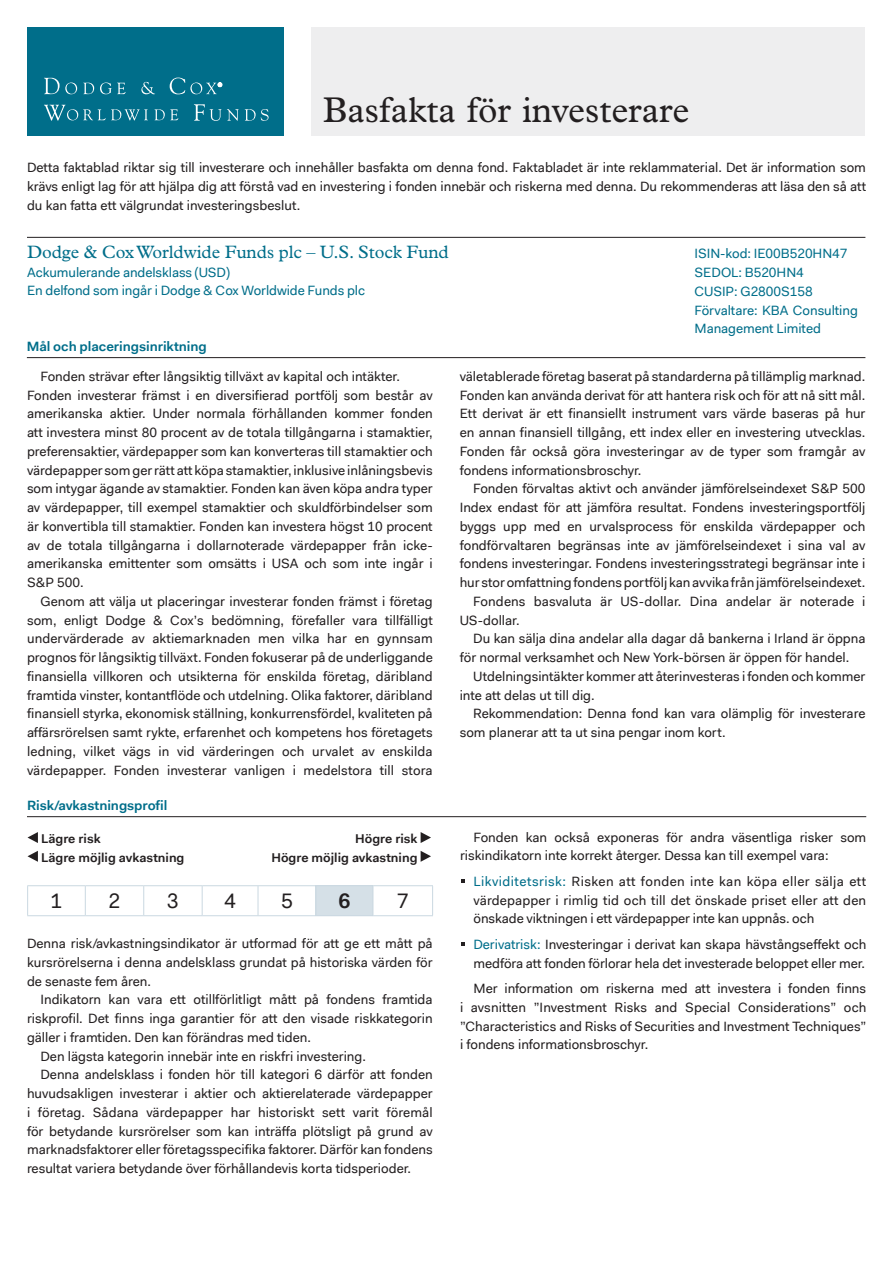
<style>
.page{position:relative;width:893px;height:1263px;background:#fff}
.page>*{position:absolute;margin:0;border:0;box-sizing:border-box;transform-origin:0 0}
._01__Title{font:36px "Plantin MT Std";color:#231f20}
.t1{font:21px "Fakt Pro";color:#231f20}
.t2{font:600 21px "Fakt Pro";color:#231f20}
._02__D_C_WWF_-_Fund{font:18px "Plantin MT Std";letter-spacing:-.005em;color:#006e8a}
._08__Body_Copy{font:13.5px/18.8px "Fakt Pro";color:#231f20;text-align:justify}
._09__Body_Copy_bulle{font:13.5px/18.8px "Fakt Pro";letter-spacing:-.005em;color:#231f20;text-align:justify}
._04__ISIN_SEDOL{font:13.5px/18.8px "Fakt Pro";letter-spacing:-.005em;color:#006e8a}
._03__EUR_Accumulatin{font:13.5px "Fakt Pro";letter-spacing:-.005em;color:#006e8a}
._05__Header{font:600 13.5px "Fakt Pro";letter-spacing:-.005em;color:#006e8a}
._07__Subhead__black{font:600 12.75px "Fakt Pro";color:#231f20}
.s1{color:#006e8a}
</style>
<div class="page">
<hr style="left:27px;top:237px;width:838px;height:1px;background:#231f20">
<div style="left:27px;top:27px;width:257px;height:108px;background:#006e8a"></div>
<svg style="left:28px;top:832px;width:10px;height:11px"></svg>
<svg style="left:421px;top:832px;width:10px;height:11px"></svg>
<svg style="left:28px;top:851px;width:10px;height:11px"></svg>
<svg style="left:421px;top:851px;width:10px;height:11px"></svg>
<div style="left:316px;top:886px;width:57px;height:30px;background:#d5e0e7"></div>
<hr style="left:27px;top:885px;width:58px;height:1px;background:#cad8e1">
<hr style="left:85px;top:885px;width:59px;height:1px;background:#cad8e1">
<svg style="left:27px;top:886px;width:117px;height:30px"></svg>
<hr style="left:144px;top:885px;width:58px;height:1px;background:#cad8e1">
<hr style="left:144px;top:915px;width:58px;height:1px;background:#cad8e1">
<svg style="left:202px;top:886px;width:1px;height:29px"></svg>
<hr style="left:202px;top:885px;width:56px;height:1px;background:#cad8e1">
<hr style="left:202px;top:915px;width:56px;height:1px;background:#cad8e1">
<svg style="left:258px;top:886px;width:1px;height:29px"></svg>
<hr style="left:258px;top:885px;width:58px;height:1px;background:#cad8e1">
<hr style="left:258px;top:915px;width:58px;height:1px;background:#cad8e1">
<hr style="left:316px;top:885px;width:57px;height:1px;background:#cad8e1">
<hr style="left:316px;top:915px;width:57px;height:1px;background:#cad8e1">
<svg style="left:373px;top:886px;width:1px;height:29px"></svg>
<hr style="left:373px;top:885px;width:60px;height:1px;background:#cad8e1">
<svg style="left:432px;top:886px;width:1px;height:29px"></svg>
<hr style="left:373px;top:915px;width:60px;height:1px;background:#cad8e1">
<hr style="left:27px;top:816px;width:839px;height:1px;background:#231f20">
<svg style="left:461px;top:879px;width:4px;height:4px"></svg>
<svg style="left:461px;top:942px;width:4px;height:4px"></svg>
<div style="left:311px;top:27px;width:554px;height:108px;background:#eeeeef"></div>
<svg style="left:44px;top:78px;width:33px;height:16px"></svg>
<svg style="left:83px;top:83px;width:11px;height:11px"></svg>
<svg style="left:100px;top:83px;width:26px;height:11px"></svg>
<svg style="left:141px;top:82px;width:14px;height:12px"></svg>
<svg style="left:194px;top:104px;width:27px;height:17px"></svg>
<svg style="left:227px;top:109px;width:12px;height:12px"></svg>
<svg style="left:245px;top:109px;width:24px;height:12px"></svg>
<svg style="left:44px;top:105px;width:104px;height:16px"></svg>
<svg style="left:154px;top:109px;width:24px;height:11px"></svg>
<svg style="left:170px;top:78px;width:52px;height:16px"></svg>
<hr style="left:27px;top:357px;width:838px;height:1px;background:#231f20">
<p class="_01__Title" style="left:323px;top:89px;width:368px">Basfakta för investerare</p>
<p class="_08__Body_Copy" style="left:27px;top:158px;width:841px">Detta faktablad riktar sig till investerare och innehåller basfakta om denna fond. Faktabladet är inte reklammaterial. Det är information som krävs enligt lag för att hjälpa dig att förstå vad en investering i fonden innebär och riskerna med denna. Du rekommenderas att läsa den så att du kan fatta ett välgrundat investeringsbeslut.</p>
<p class="_02__D_C_WWF_-_Fund" style="left:27px;top:241px;width:423px">Dodge &amp; Cox Worldwide Funds plc – U.S. Stock Fund</p>
<p class="_03__EUR_Accumulatin" style="left:27px;top:263px;width:204px">Ackumulerande andelsklass (USD)</p>
<p class="_03__EUR_Accumulatin" style="left:27px;top:282px;width:340px">En delfond som ingår i Dodge &amp; Cox Worldwide Funds plc</p>
<p class="_05__Header" style="left:27px;top:337px;width:181px">Mål och placeringsinriktning</p>
<p class="_08__Body_Copy" style="left:41px;top:367px;width:361px">Fonden strävar efter långsiktig tillväxt av kapital och intäkter.</p>
<p class="_08__Body_Copy" style="left:27px;top:386px;width:407px">Fonden investerar främst i en diversifierad portfölj som består av amerikanska aktier. Under normala förhållanden kommer fonden att investera minst 80 procent av de totala tillgångarna i stamaktier, preferensaktier, värdepapper som kan konverteras till stamaktier och värdepapper som ger rätt att köpa stamaktier, inklusive inlåningsbevis som intygar ägande av stamaktier. Fonden kan även köpa andra typer av värdepapper, till exempel stamaktier och skuldförbindelser som är konvertibla till stamaktier. Fonden kan investera högst 10 procent av de totala tillgångarna i dollarnoterade värdepapper från icke&shy;amerikanska emittenter som omsätts i USA och som inte ingår i S&amp;P 500.</p>
<p class="_08__Body_Copy" style="left:27px;top:592px;width:407px;text-indent:14px">Genom att välja ut placeringar investerar fonden främst i företag som, enligt Dodge &amp; Cox’s bedömning, förefaller vara tillfälligt undervärderade av aktiemarknaden men vilka har en gynnsam prognos för långsiktig tillväxt. Fonden fokuserar på de underliggande finansiella villkoren och utsikterna för enskilda företag, däribland framtida vinster, kontantflöde och utdelning. Olika faktorer, däribland finansiell styrka, ekonomisk ställning, konkurrensfördel, kvaliteten på affärsrörelsen samt rykte, erfarenhet och kompetens hos företagets ledning, vilket vägs in vid värderingen och urvalet av enskilda värdepapper. Fonden investerar vanligen i medelstora till stora</p>
<p class="_05__Header" style="left:27px;top:796px;width:142px">Risk/avkastningsprofil</p>
<p class="_07__Subhead__black" style="left:41px;top:830px;width:61px">Lägre risk</p>
<p class="_07__Subhead__black" style="left:355px;top:830px;width:64px">Högre risk</p>
<p class="_07__Subhead__black" style="left:41px;top:849px;width:145px">Lägre möjlig avkastning</p>
<p class="_07__Subhead__black" style="left:271px;top:849px;width:148px">Högre möjlig avkastning</p>
<p class="t1" style="left:51px;top:887px;width:13px">1</p>
<p class="t1" style="left:109px;top:887px;width:13px">2</p>
<p class="t1" style="left:167px;top:887px;width:13px">3</p>
<p class="t1" style="left:224px;top:887px;width:13px">4</p>
<p class="t1" style="left:281px;top:887px;width:13px">5</p>
<p class="t2" style="left:338px;top:887px;width:13px">6</p>
<p class="t1" style="left:397px;top:887px;width:13px">7</p>
<p class="_08__Body_Copy" style="left:27px;top:934px;width:407px">Denna risk/avkastningsindikator är utformad för att ge ett mått på kursrörelserna i denna andelsklass grundat på historiska värden för de senaste fem åren.</p>
<p class="_08__Body_Copy" style="left:27px;top:990px;width:407px;text-indent:14px">Indikatorn kan vara ett otillförlitligt mått på fondens framtida riskprofil. Det finns inga garantier för att den visade riskkategorin gäller i framtiden. Den kan förändras med tiden.</p>
<p class="_08__Body_Copy" style="left:41px;top:1046px;width:327px">Den lägsta kategorin innebär inte en riskfri investering.</p>
<p class="_08__Body_Copy" style="left:27px;top:1065px;width:407px;text-indent:14px">Denna andelsklass i fonden hör till kategori 6 därför att fonden huvudsakligen investerar i aktier och aktierelaterade värdepapper i företag. Sådana värdepapper har historiskt sett varit föremål för betydande kursrörelser som kan inträffa plötsligt på grund av marknadsfaktorer eller företagsspecifika faktorer. Därför kan fondens resultat variera betydande över förhållandevis korta tidsperioder.</p>
<p class="_04__ISIN_SEDOL" style="left:694px;top:244px;width:154px">ISIN-kod: IE00B520HN47</p>
<p class="_04__ISIN_SEDOL" style="left:694px;top:263px;width:111px">SEDOL: B520HN4</p>
<p class="_04__ISIN_SEDOL" style="left:694px;top:282px;width:120px">CUSIP: G2800S158</p>
<p class="_04__ISIN_SEDOL" style="left:694px;top:301px;width:165px">Förvaltare: KBA Consulting<br>Management Limited</p>
<p class="_08__Body_Copy" style="left:460px;top:367px;width:407px">väletablerade företag baserat på standarderna på tillämplig marknad.<br>Fonden kan använda derivat för att hantera risk och för att nå sitt mål.<br>Ett derivat är ett finansiellt instrument vars värde baseras på hur en annan finansiell tillgång, ett index eller en investering utvecklas.<br>Fonden får också göra investeringar av de typer som framgår av fondens informationsbroschyr.</p>
<p class="_08__Body_Copy" style="left:460px;top:479px;width:407px;text-indent:14px">Fonden förvaltas aktivt och använder jämförelseindexet S&amp;P 500<br>Index endast för att jämföra resultat. Fondens investeringsportfölj byggs upp med en urvalsprocess för enskilda värdepapper och fondförvaltaren begränsas inte av jämförelseindexet i sina val av fondens investeringar. Fondens investeringsstrategi begränsar inte i hur stor omfattning fondens portfölj kan avvika från jämförelseindexet.</p>
<p class="_08__Body_Copy" style="left:460px;top:592px;width:407px;text-indent:14px">Fondens basvaluta är US-dollar. Dina andelar är noterade i<br>US-dollar.</p>
<p class="_08__Body_Copy" style="left:460px;top:629px;width:407px;text-indent:14px">Du kan sälja dina andelar alla dagar då bankerna i Irland är öppna för normal verksamhet och New York-börsen är öppen för handel.</p>
<p class="_08__Body_Copy" style="left:460px;top:667px;width:407px;text-indent:14px">Utdelningsintäkter kommer att återinvesteras i fonden och kommer inte att delas ut till dig.</p>
<p class="_08__Body_Copy" style="left:460px;top:704px;width:407px;text-indent:14px">Rekommendation: Denna fond kan vara olämplig för investerare som planerar att ta ut sina pengar inom kort.</p>
<p class="_08__Body_Copy" style="left:460px;top:827px;width:408px;text-indent:14px">Fonden kan också exponeras för andra väsentliga risker som riskindikatorn inte korrekt återger. Dessa kan till exempel vara:</p>
<p class="_09__Body_Copy_bulle" style="left:473px;top:872px;width:394px"><span class="s1">Likviditetsrisk:</span> Risken att fonden inte kan köpa eller sälja ett värdepapper i rimlig tid och till det önskade priset eller att den önskade viktningen i ett värdepapper inte kan uppnås. och</p>
<p class="_09__Body_Copy_bulle" style="left:473px;top:935px;width:394px"><span class="s1">Derivatrisk:</span> Investeringar i derivat kan skapa hävstångseffekt och medföra att fonden förlorar hela det investerade beloppet eller mer.</p>
<p class="_08__Body_Copy" style="left:460px;top:979px;width:408px;text-indent:14px">Mer information om riskerna med att investera i fonden finns i avsnitten ”Investment Risks and Special Considerations” och ”Characteristics and Risks of Securities and Investment Techniques” i fondens informationsbroschyr.</p>
</div>
